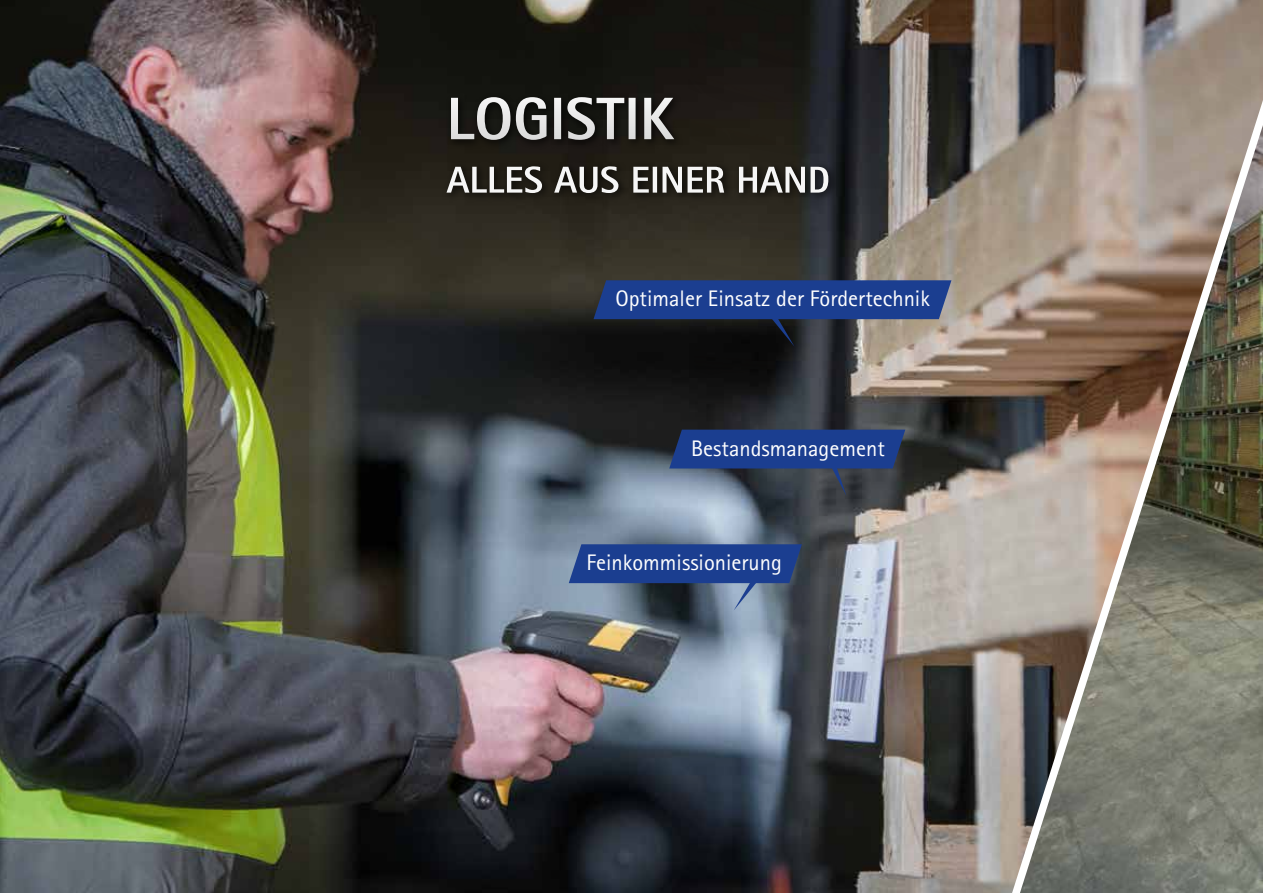
<style>
.page{position:relative;width:1263px;height:893px;background:#fff}
.page>*{position:absolute;margin:0;border:0;box-sizing:border-box;transform-origin:0 0}
.t1{font:800 60px "Rotis Sans Serif Std";color:#fff}
.t2{font:800 37.5px "Rotis Sans Serif Std";color:#fff}
.t3{font:22.5px "Rotis Sans Serif Std";color:#fff}
</style>
<div class="page">
<img style="left:0;top:0;width:1263px;height:893px">
<div style="left:446px;top:92px;width:238px;height:58px;background:#13130f"></div>
<div style="left:442px;top:161px;width:397px;height:42px;background:#000;opacity:.75"></div>
<svg style="left:569px;top:544px;width:233px;height:67px;background:#3a5488"></svg>
<svg style="left:593px;top:280px;width:358px;height:67px;background:#2c3e6b"></svg>
<svg style="left:669px;top:430px;width:236px;height:66px;background:#304778"></svg>
<h1 class="t1" style="left:446px;top:81px;width:229px">LOGISTIK</h1>
<h2 class="t2" style="left:446px;top:156px;width:385px">ALLES AUS EINER HAND</h2>
<p class="t3" style="left:615px;top:286px;width:316px">Optimaler Einsatz der Fördertechnik</p>
<p class="t3" style="left:691px;top:435px;width:195px">Bestandsmanagement</p>
<p class="t3" style="left:586px;top:549px;width:197px">Feinkommissionierung</p>
</div>
